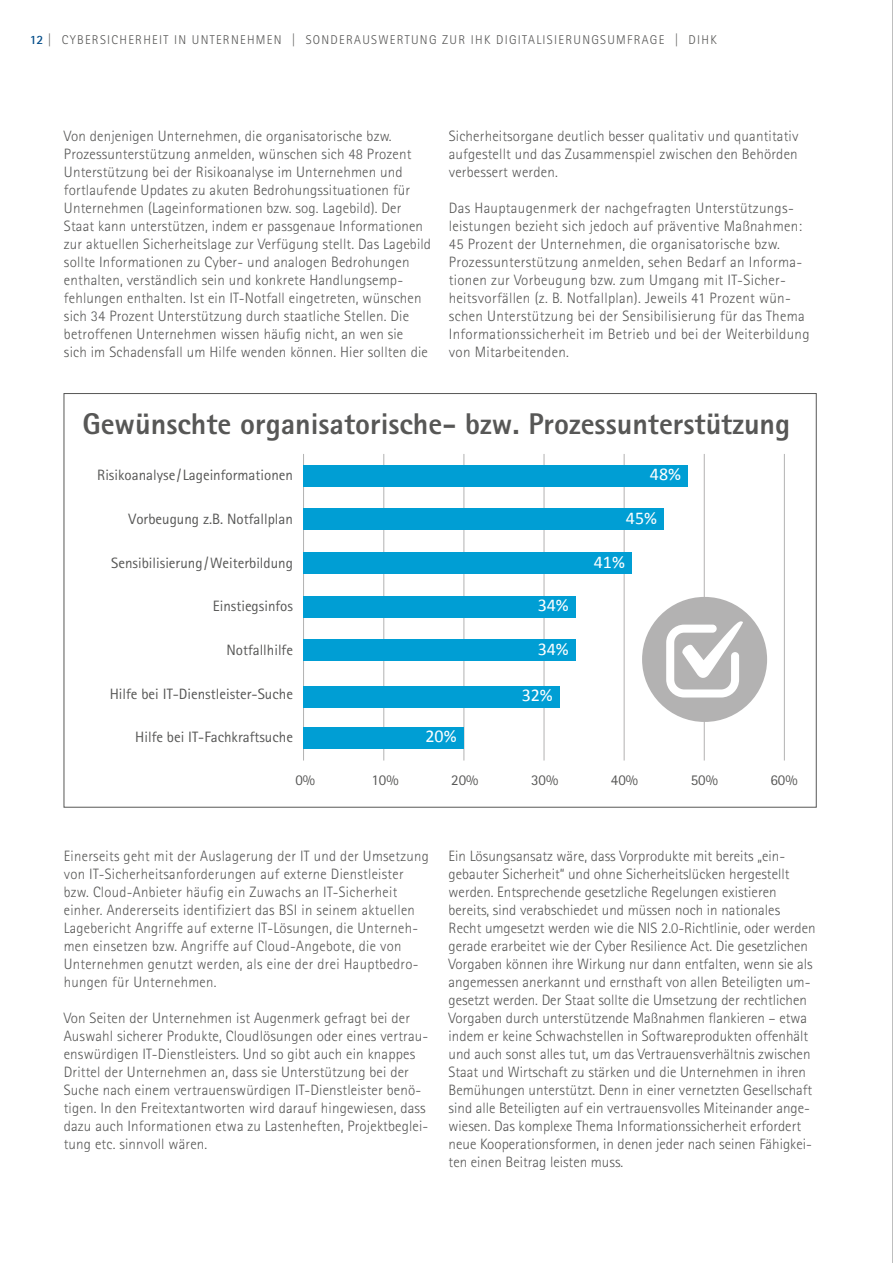
<style>
.page{position:relative;width:893px;height:1263px;background:#fff}
.page>*{position:absolute;margin:0;border:0;box-sizing:border-box;transform-origin:0 0}
.t1{font:800 30px "Agfa Rotis Sans Serif";color:#575756}
.t2{font:18px "Calibri";color:#fff}
.t3{font:300 15px/18px "Agfa Rotis Sans Serif";letter-spacing:.01em;color:#575756}
.t4{font:15px "Agfa Rotis Sans Serif";color:#575756}
.t5{font:300 12.75px "Agfa Rotis Sans Serif";letter-spacing:.1em;color:#575756}
.s1{font-weight:700;color:#004b88}
</style>
<div class="page">
<hr style="left:303px;top:454px;width:1px;height:306px;background:#b3b2b2">
<hr style="left:383px;top:454px;width:1px;height:306px;background:#b3b2b2">
<hr style="left:464px;top:454px;width:1px;height:306px;background:#b3b2b2">
<hr style="left:544px;top:454px;width:1px;height:306px;background:#b3b2b2">
<hr style="left:624px;top:454px;width:1px;height:306px;background:#b3b2b2">
<hr style="left:704px;top:454px;width:1px;height:306px;background:#b3b2b2">
<hr style="left:784px;top:454px;width:1px;height:306px;background:#b3b2b2">
<div style="left:304px;top:686px;width:256px;height:21px;background:#009ed4"></div>
<div style="left:304px;top:727px;width:160px;height:21px;background:#009ed4"></div>
<div style="left:304px;top:640px;width:272px;height:21px;background:#009ed4"></div>
<div style="left:304px;top:596px;width:272px;height:21px;background:#009ed4"></div>
<div style="left:304px;top:552px;width:328px;height:22px;background:#009ed4"></div>
<div style="left:304px;top:509px;width:360px;height:21px;background:#009ed4"></div>
<div style="left:304px;top:465px;width:384px;height:21px;background:#009ed4"></div>
<div style="left:642px;top:597px;width:125px;height:125px;background:#b3b2b2;border-radius:50%"></div>
<svg style="left:666px;top:621px;width:77px;height:76px"></svg>
<hr style="left:892px;top:0;width:1px;height:1263px;background:#9d9d9c">
<p class="t5" style="left:30px;top:33px;width:688px"><span class="s1">12</span> | CYBERSICHERHEIT IN UNTERNEHMEN | SONDERAUSWERTUNG ZUR IHK DIGITALISIERUNGSUMFRAGE | DIHK</p>
<p class="t3" style="left:64px;top:127px;width:369px">Von denjenigen Unternehmen, die organisatorische bzw.<br>Prozessunterstützung anmelden, wünschen sich 48 Prozent Unterstützung bei der Risikoanalyse im Unternehmen und fortlaufende Updates zu akuten Bedrohungssituationen für Unternehmen (Lageinformationen bzw. sog. Lagebild). Der Staat kann unterstützen, indem er passgenaue Informationen zur aktuellen Sicherheitslage zur Verfügung stellt. Das Lagebild sollte Informationen zu Cyber- und analogen Bedrohungen enthalten, verständlich sein und konkrete Handlungsemp&shy;fehlungen enthalten. Ist ein IT-Notfall eingetreten, wünschen sich 34 Prozent Unterstützung durch staatliche Stellen. Die betroffenen Unternehmen wissen häufig nicht, an wen sie<br>sich im Schadensfall um Hilfe wenden können. Hier sollten die</p>
<p class="t3" style="left:449px;top:127px;width:351px;text-align:justify">Sicherheitsorgane deutlich besser qualitativ und quantitativ aufgestellt und das Zusammenspiel zwischen den Behörden verbessert werden.</p>
<p class="t3" style="left:449px;top:199px;width:362px">Das Hauptaugenmerk der nachgefragten Unterstützungs&shy;leistungen bezieht sich jedoch auf präventive Maßnahmen:<br>45 Prozent der Unternehmen, die organisatorische bzw.<br>Prozessunterstützung anmelden, sehen Bedarf an Informa&shy;tionen zur Vorbeugung bzw. zum Umgang mit IT-Sicher&shy;heitsvorfällen (z. B. Notfallplan). Jeweils 41 Prozent wün&shy;schen Unterstützung bei der Sensibilisierung für das Thema Informationssicherheit im Betrieb und bei der Weiterbildung von Mitarbeitenden.</p>
<p class="t1" style="left:82px;top:405px;width:709px">Gewünschte organisatorische- bzw. Prozessunterstützung</p>
<p class="t4" style="left:97px;top:466px;width:197px">Risikoanalyse / Lageinformationen</p>
<p class="t2" style="left:650px;top:462px;width:33px">48%</p>
<p class="t4" style="left:129px;top:510px;width:166px">Vorbeugung z.B. Notfallplan</p>
<p class="t2" style="left:626px;top:505px;width:33px">45%</p>
<p class="t4" style="left:111px;top:554px;width:183px">Sensibilisierung / Weiterbildung</p>
<p class="t2" style="left:594px;top:549px;width:33px">41%</p>
<p class="t4" style="left:213px;top:597px;width:82px">Einstiegsinfos</p>
<p class="t2" style="left:538px;top:593px;width:33px">34%</p>
<p class="t4" style="left:226px;top:641px;width:68px">Notfallhilfe</p>
<p class="t2" style="left:538px;top:636px;width:33px">34%</p>
<p class="t4" style="left:110px;top:685px;width:185px">Hilfe bei IT-Dienstleister-Suche</p>
<p class="t4" style="left:135px;top:728px;width:159px">Hilfe bei IT-Fachkraftsuche</p>
<p class="t2" style="left:425px;top:724px;width:33px">20%</p>
<p class="t2" style="left:522px;top:683px;width:33px">32%</p>
<p class="t4" style="left:295px;top:771px;width:21px">0%</p>
<p class="t4" style="left:371px;top:771px;width:29px">10%</p>
<p class="t4" style="left:451px;top:771px;width:29px">20%</p>
<p class="t4" style="left:531px;top:771px;width:29px">30%</p>
<p class="t4" style="left:611px;top:771px;width:29px">40%</p>
<p class="t4" style="left:691px;top:771px;width:29px">50%</p>
<p class="t4" style="left:770px;top:771px;width:29px">60%</p>
<p class="t3" style="left:64px;top:847px;width:366px">Einerseits geht mit der Auslagerung der IT und der Umsetzung von IT-Sicherheitsanforderungen auf externe Dienstleister bzw. Cloud-Anbieter häufig ein Zuwachs an IT-Sicherheit einher. Andererseits identifiziert das BSI in seinem aktuellen Lagebericht Angriffe auf externe IT-Lösungen, die Unterneh&shy;men einsetzen bzw. Angriffe auf Cloud-Angebote, die von Unternehmen genutzt werden, als eine der drei Hauptbedro&shy;hungen für Unternehmen.</p>
<p class="t3" style="left:64px;top:1009px;width:366px">Von Seiten der Unternehmen ist Augenmerk gefragt bei der Auswahl sicherer Produkte, Cloudlösungen oder eines vertrau&shy;enswürdigen IT-Dienstleisters. Und so gibt auch ein knappes Drittel der Unternehmen an, dass sie Unterstützung bei der Suche nach einem vertrauenswürdigen IT-Dienstleister benö&shy;tigen. In den Freitextantworten wird darauf hingewiesen, dass dazu auch Informationen etwa zu Lastenheften, Projektbeglei&shy;tung etc. sinnvoll wären.</p>
<p class="t3" style="left:449px;top:847px;width:368px">Ein Lösungsansatz wäre, dass Vorprodukte mit bereits „ein&shy;gebauter Sicherheit“ und ohne Sicherheitslücken hergestellt werden. Entsprechende gesetzliche Regelungen existieren bereits, sind verabschiedet und müssen noch in nationales Recht umgesetzt werden wie die NIS 2.0-Richtlinie, oder werden gerade erarbeitet wie der Cyber Resilience Act. Die gesetzlichen Vorgaben können ihre Wirkung nur dann entfalten, wenn sie als angemessen anerkannt und ernsthaft von allen Beteiligten um&shy;gesetzt werden. Der Staat sollte die Umsetzung der rechtlichen Vorgaben durch unterstützende Maßnahmen flankieren – etwa indem er keine Schwachstellen in Softwareprodukten offenhält und auch sonst alles tut, um das Vertrauensverhältnis zwischen Staat und Wirtschaft zu stärken und die Unternehmen in ihren Bemühungen unterstützt. Denn in einer vernetzten Gesellschaft sind alle Beteiligten auf ein vertrauensvolles Miteinander ange&shy;wiesen. Das komplexe Thema Informationssicherheit erfordert neue Kooperationsformen, in denen jeder nach seinen Fähigkei&shy;ten einen Beitrag leisten muss.</p>
</div>
